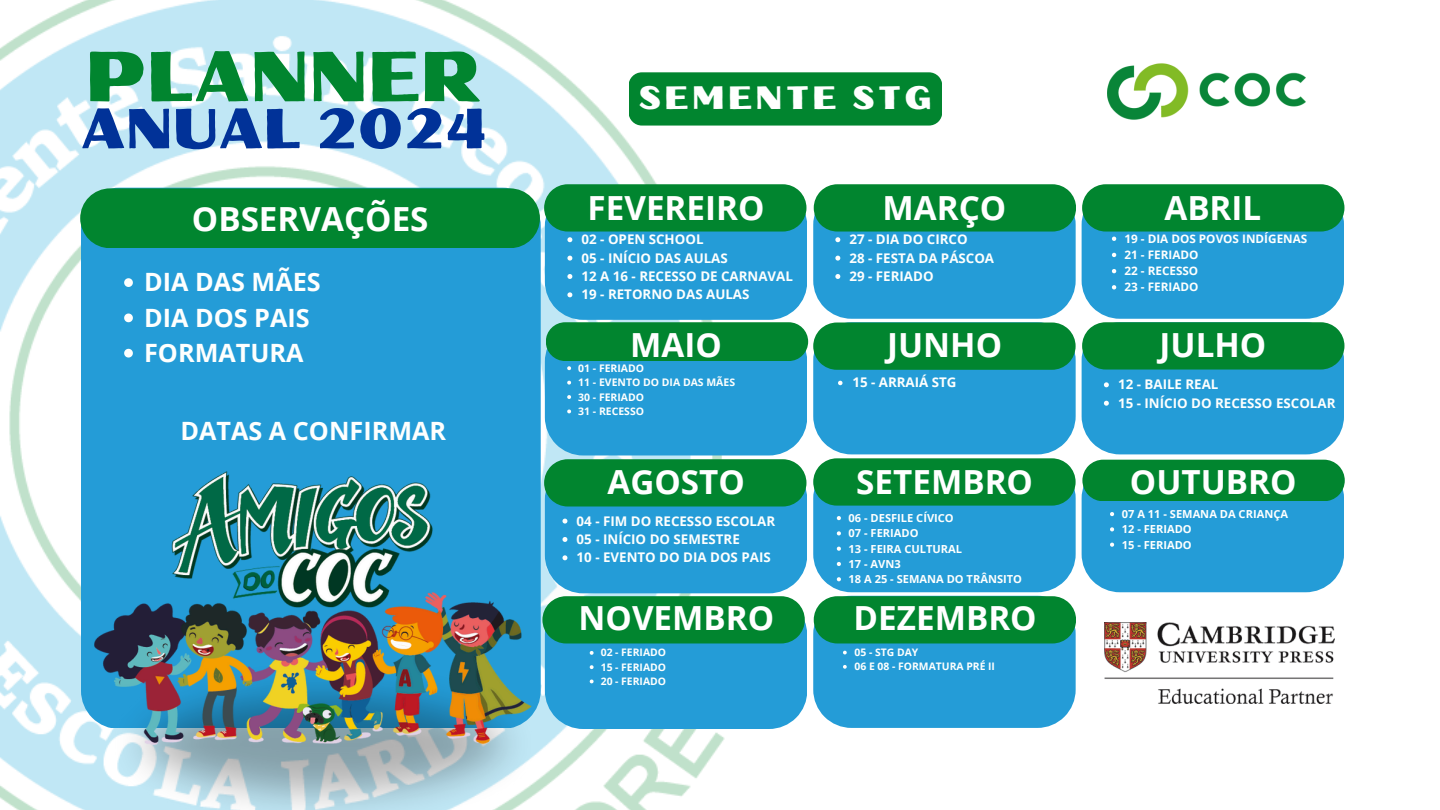
<style>
.page{position:relative;width:1440px;height:810px;background:#fff}
.page>*{position:absolute;margin:0;border:0;box-sizing:border-box;transform-origin:0 0}
.t1{font:70.9px "Oilvare Base";color:#01852f}
.t2{font:56.5px "Oilvare Base";color:#013298}
.t3{font:700 33.2px "Open Sans";color:#fff}
.t4{font:32.5px "Oilvare Base";letter-spacing:.105em;color:#fefffe}
.t5{font:700 25.2px "Open Sans";color:#fefffe}
.t6{font:700 13.3px "Open Sans";color:#fefffe}
.t7{font:700 11.7px "Open Sans";color:#fefffe}
.t8{font:700 11.1px "Open Sans";color:#fefffe}
.t9{font:700 10.5px "Open Sans";color:#fefffe}
.t10{font:700 10.4px "Open Sans";color:#fefffe}
</style>
<div class="page">
<img style="left:0;top:0;width:725px;height:810px">
<div style="left:81px;top:188px;width:460px;height:540px;background:#249cd7"></div>
<img style="left:1104px;top:623px;width:231px;height:80px">
<img style="left:1107px;top:63px;width:199px;height:57px">
<div style="left:629px;top:72px;width:313px;height:54px;background:#01852f"></div>
<div style="left:80px;top:188px;width:460px;height:60px;background:#01852f;border-radius:30px"></div>
<img style="left:108px;top:658px;width:431px;height:152px">
<img style="left:95px;top:472px;width:436px;height:273px">
<svg style="left:1082px;top:184px;width:262px;height:270px;background:#20989f"></svg>
<svg style="left:1082px;top:460px;width:263px;height:132px;background:#1f97a5"></svg>
<svg style="left:542px;top:184px;width:265px;height:545px;background:#2299a3"></svg>
<svg style="left:813px;top:184px;width:263px;height:544px;background:#2399a1"></svg>
<svg style="left:124px;top:278px;width:9px;height:9px"></svg>
<svg style="left:124px;top:314px;width:9px;height:8px"></svg>
<svg style="left:124px;top:349px;width:9px;height:9px"></svg>
<p class="t1" style="left:86px;top:32px;width:398px">PLANNER</p>
<p class="t2" style="left:81px;top:94px;width:408px">ANUAL 2024</p>
<p class="t3" style="left:192px;top:195px;width:238px">OBSERVAÇÕES</p>
<p class="t5" style="left:144px;top:264px;width:178px">DIA DAS MÃES</p>
<h3 class="t5" style="left:144px;top:300px;width:167px">DIA DOS PAIS</h3>
<h3 class="t5" style="left:144px;top:335px;width:161px">FORMATURA</h3>
<p class="t5" style="left:181px;top:414px;width:267px">DATAS A CONFIRMAR</p>
<p class="t4" style="left:638px;top:78px;width:295px">SEMENTE STG</p>
<p class="t3" style="left:588px;top:184px;width:178px">FEVEREIRO</p>
<h4 class="t3" style="left:883px;top:184px;width:125px">MARÇO</h4>
<p class="t3" style="left:1164px;top:184px;width:98px">ABRIL</p>
<h3 class="t6" style="left:582px;top:230px;width:123px">02 - OPEN SCHOOL</h3>
<p class="t6" style="left:582px;top:249px;width:148px">05 - INÍCIO DAS AULAS</p>
<p class="t6" style="left:582px;top:267px;width:213px">12 A 16 - RECESSO DE CARNAVAL</p>
<p class="t6" style="left:582px;top:285px;width:169px">19 - RETORNO DAS AULAS</p>
<p class="t6" style="left:850px;top:230px;width:120px">27 - DIA DO CIRCO</p>
<h3 class="t6" style="left:850px;top:249px;width:146px">28 - FESTA DA PÁSCOA</h3>
<p class="t6" style="left:850px;top:267px;width:86px">29 - FERIADO</p>
<p class="t7" style="left:1124px;top:230px;width:184px">19 - DIA DOS POVOS INDÍGENAS</p>
<p class="t7" style="left:1124px;top:246px;width:76px">21 - FERIADO</p>
<h3 class="t7" style="left:1124px;top:263px;width:75px">22 - RECESSO</h3>
<p class="t7" style="left:1124px;top:279px;width:76px">23 - FERIADO</p>
<p class="t3" style="left:630px;top:321px;width:93px">MAIO</p>
<p class="t3" style="left:887px;top:321px;width:116px">JUNHO</p>
<p class="t3" style="left:1160px;top:321px;width:108px">JULHO</p>
<p class="t9" style="left:578px;top:361px;width:67px">01 - FERIADO</p>
<p class="t9" style="left:578px;top:375px;width:158px">11 - EVENTO DO DIA DAS MÃES</p>
<h3 class="t9" style="left:578px;top:389px;width:67px">30 - FERIADO</h3>
<p class="t9" style="left:578px;top:404px;width:67px">31 - RECESSO</p>
<p class="t6" style="left:852px;top:373px;width:106px">15 - ARRAIÁ STG</p>
<p class="t6" style="left:1118px;top:375px;width:102px">12 - BAILE REAL</p>
<h3 class="t6" style="left:1118px;top:394px;width:219px">15 - INÍCIO DO RECESSO ESCOLAR</h3>
<h5 class="t3" style="left:608px;top:458px;width:139px">AGOSTO</h5>
<h3 class="t3" style="left:856px;top:458px;width:178px">SETEMBRO</h3>
<p class="t3" style="left:1130px;top:458px;width:168px">OUTUBRO</p>
<p class="t6" style="left:577px;top:511px;width:200px">04 - FIM DO RECESSO ESCOLAR</p>
<h3 class="t6" style="left:577px;top:530px;width:165px">05 - INÍCIO DO SEMESTRE</h3>
<p class="t6" style="left:577px;top:548px;width:196px">10 - EVENTO DO DIA DOS PAIS</p>
<p class="t8" style="left:849px;top:510px;width:107px">06 - DESFILE CÍVICO</p>
<p class="t8" style="left:849px;top:525px;width:71px">07 - FERIADO</p>
<p class="t8" style="left:849px;top:541px;width:115px">13 - FEIRA CULTURAL</p>
<p class="t8" style="left:849px;top:556px;width:54px">17 - AVN3</p>
<p class="t8" style="left:849px;top:571px;width:175px">18 A 25 - SEMANA DO TRÂNSITO</p>
<p class="t3" style="left:579px;top:595px;width:197px">NOVEMBRO</p>
<h3 class="t3" style="left:854px;top:595px;width:185px">DEZEMBRO</h3>
<p class="t10" style="left:601px;top:645px;width:67px">02 - FERIADO</p>
<p class="t10" style="left:601px;top:660px;width:67px">15 - FERIADO</p>
<p class="t10" style="left:601px;top:674px;width:67px">20 - FERIADO</p>
<p class="t10" style="left:855px;top:645px;width:65px">05 - STG DAY</p>
<p class="t10" style="left:855px;top:659px;width:142px">06 E 08 - FORMATURA PRÉ II</p>
<p class="t8" style="left:1122px;top:506px;width:168px">07 A 11 - SEMANA DA CRIANÇA</p>
<h3 class="t8" style="left:1122px;top:521px;width:71px">12 - FERIADO</h3>
<h3 class="t8" style="left:1122px;top:537px;width:71px">15 - FERIADO</h3>
</div>
